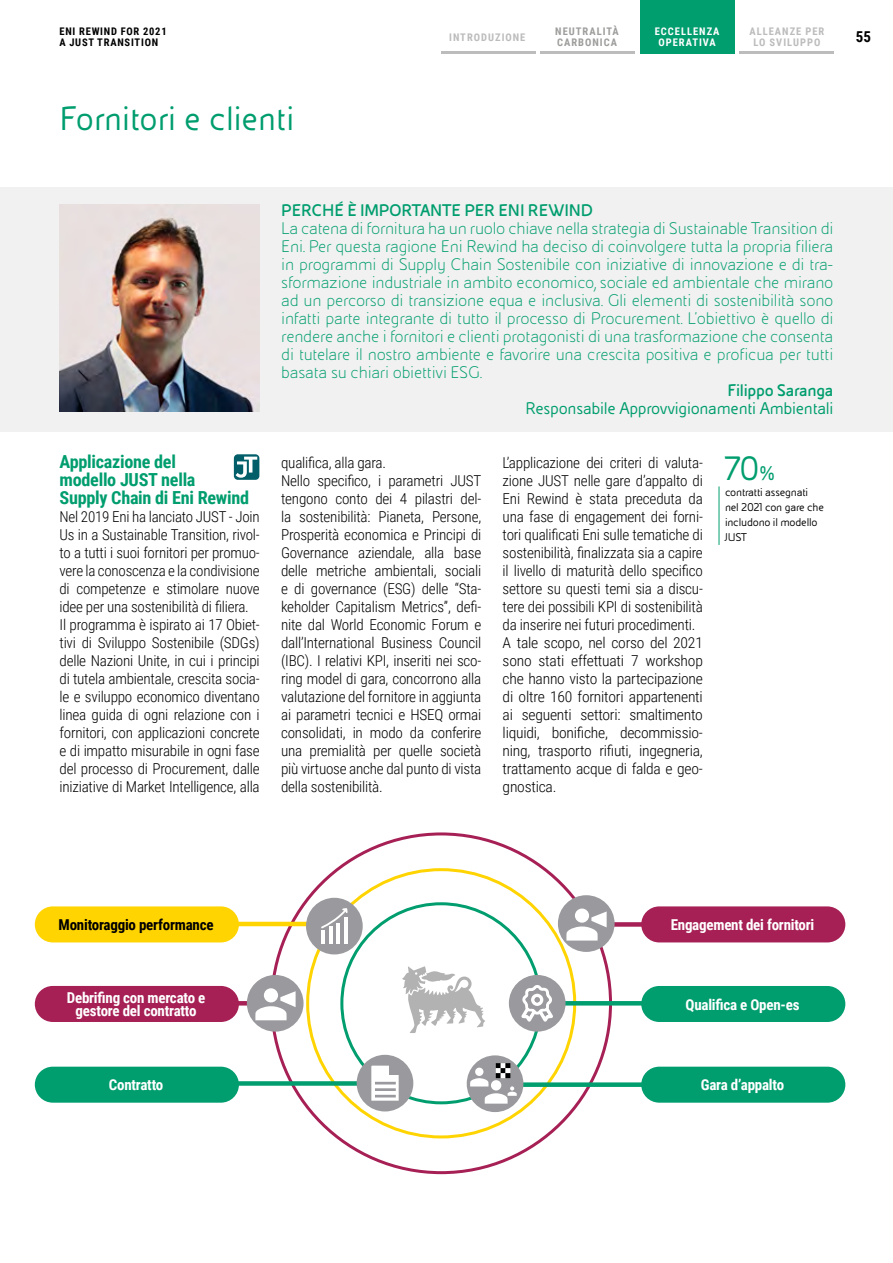
<style>
.page{position:relative;width:893px;height:1263px;background:#fff}
.page>*{position:absolute;margin:0;border:0;box-sizing:border-box;transform-origin:0 0}
.titolo_capitolo{font:36px "Eni Exp";color:#009d6e}
.corpo_testo_box{font:36px "Eni Exp";color:#009d6e}
.corpo_testo{font:300 18px/18px "Eni Exp";letter-spacing:-.015em;color:#009d6e;text-align:justify}
.corpo_testo-2{font:700 18px "Roboto Condensed";letter-spacing:-.015em;color:#009d6e}
.corpo_testo-3{font:700 18px "Eni Exp";letter-spacing:-.015em;color:#009d6e}
.corpo_testo-4{font:18px "Eni Exp";letter-spacing:-.015em;color:#009d6e}
.corpo_testo-5{font:300 15px/18px "Roboto Condensed";letter-spacing:-.015em;color:#000;text-align:justify}
.corpo_testo-6{font:300 15px/18px "Roboto Condensed";letter-spacing:-.015em;color:#000;text-align:justify;scale:1.04 1}
.corpo_testo_box-2{font:700 15px/13.5px "Roboto Condensed";letter-spacing:-.015em;color:#fff;text-align:center}
.corpo_testo_box-3{font:700 15px "Roboto Condensed";letter-spacing:-.015em;color:#000}
.corpo_testo_box-4{font:12px/15px "Eni Exp";letter-spacing:-.015em;color:#000}
.t1{font:700 10.5px/10.5px "Roboto Condensed";letter-spacing:.095em;color:#bcbcbc;text-align:center}
.t2{font:700 10.5px/10.5px "Roboto Condensed";letter-spacing:.075em;color:#000}
.t3{font:700 10.5px/10.5px "Roboto Condensed";letter-spacing:.095em;color:#fff;text-align:center}
.t4{font:700 10.5px/10.5px "Roboto Condensed";letter-spacing:.095em;color:#9d9d9c}
.s1{font-size:21px}
</style>
<div class="page">
<div style="left:641px;top:0;width:94px;height:54px;background:#009d6e"></div>
<hr style="left:740px;top:51px;width:94px;height:3px;background:#bcbcbc">
<hr style="left:540px;top:51px;width:94px;height:3px;background:#bcbcbc">
<hr style="left:441px;top:51px;width:95px;height:3px;background:#bcbcbc">
<div style="left:0;top:187px;width:893px;height:245px;background:#f0f1f0"></div>
<img style="left:60px;top:204px;width:199px;height:207px">
<hr style="left:719px;top:486px;width:1px;height:59px;background:#009d6e">
<div style="left:35px;top:1067px;width:204px;height:36px;background:#009d6e;border-radius:18px"></div>
<div style="left:641px;top:1067px;width:204px;height:36px;background:#009d6e;border-radius:18px"></div>
<div style="left:641px;top:986px;width:204px;height:36px;background:#009d6e;border-radius:18px"></div>
<div style="left:35px;top:986px;width:204px;height:36px;background:#a62055;border-radius:18px"></div>
<div style="left:35px;top:906px;width:204px;height:36px;background:#ffd400;border-radius:18px"></div>
<div style="left:641px;top:906px;width:204px;height:36px;background:#a62055;border-radius:18px"></div>
<svg style="left:402px;top:966px;width:83px;height:67px"></svg>
<hr style="left:222px;top:1001px;width:53px;height:4px;background:#a62055">
<div style="left:590px;top:922px;width:81px;height:5px;background:#a62055"></div>
<svg style="left:566px;top:1001px;width:75px;height:4px"></svg>
<div style="left:509px;top:1082px;width:162px;height:5px;background:#009d6e"></div>
<div style="left:214px;top:1081px;width:152px;height:5px;background:#009d6e"></div>
<hr style="left:217px;top:922px;width:100px;height:4px;background:#ffd400">
<div style="left:307px;top:898px;width:55px;height:56px;background:#9a999d;border-radius:50%"></div>
<div style="left:306px;top:898px;width:57px;height:56px;border:2px solid #9a999d;border-radius:50%"></div>
<svg style="left:321px;top:908px;width:27px;height:20px"></svg>
<hr style="left:321px;top:930px;width:4px;height:14px;background:#fff">
<hr style="left:329px;top:927px;width:4px;height:17px;background:#fff">
<hr style="left:336px;top:923px;width:4px;height:21px;background:#fff">
<hr style="left:344px;top:917px;width:4px;height:27px;background:#fff">
<div style="left:559px;top:896px;width:55px;height:55px;background:#9a999d;border-radius:50%"></div>
<div style="left:558px;top:895px;width:57px;height:57px;border:2px solid #9a999d;border-radius:50%"></div>
<svg style="left:575px;top:908px;width:14px;height:15px"></svg>
<svg style="left:566px;top:911px;width:41px;height:29px"></svg>
<div style="left:468px;top:1056px;width:55px;height:55px;background:#9a999d;border-radius:50%"></div>
<div style="left:467px;top:1055px;width:56px;height:57px;border:2px solid #9a999d;border-radius:50%"></div>
<svg style="left:470px;top:1063px;width:47px;height:40px"></svg>
<div style="left:357px;top:1055px;width:55px;height:56px;background:#9a999d;border-radius:50%"></div>
<div style="left:357px;top:1055px;width:56px;height:56px;border:2px solid #9a999d;border-radius:50%"></div>
<svg style="left:371px;top:1065px;width:28px;height:36px"></svg>
<div style="left:389px;top:1065px;width:10px;height:10px;background:#9a999d"></div>
<hr style="left:375px;top:1082px;width:21px;height:2px;background:#9a999d">
<hr style="left:375px;top:1095px;width:21px;height:2px;background:#9a999d">
<hr style="left:375px;top:1088px;width:21px;height:3px;background:#9a999d">
<div style="left:248px;top:976px;width:55px;height:55px;background:#9a999d;border-radius:50%"></div>
<div style="left:247px;top:975px;width:57px;height:57px;border:2px solid #9a999d;border-radius:50%"></div>
<svg style="left:264px;top:988px;width:14px;height:14px"></svg>
<svg style="left:255px;top:991px;width:41px;height:29px"></svg>
<div style="left:510px;top:976px;width:55px;height:55px;background:#9a999d;border-radius:50%"></div>
<div style="left:509px;top:975px;width:57px;height:57px;border:2px solid #9a999d;border-radius:50%"></div>
<svg style="left:521px;top:971px;width:32px;height:51px"></svg>
<svg style="left:234px;top:454px;width:25px;height:26px"></svg>
<p class="t4" style="left:555px;top:26px;width:65px">NEUTRALITÀ<br>CARBONICA</p>
<p class="t2" style="left:59px;top:26px;width:109px">ENI REWIND FOR 2021<br>A JUST TRANSITION</p>
<p class="t3" style="left:655px;top:26px;width:66px">ECCELLENZA<br>OPERATIVA</p>
<p class="t1" style="left:749px;top:26px;width:76px">ALLEANZE PER<br>LO SVILUPPO</p>
<p class="t1" style="left:449px;top:31px;width:78px">INTRODUZIONE</p>
<p class="corpo_testo_box-3" style="left:856px;top:26px;width:17px">55</p>
<p class="titolo_capitolo" style="left:60px;top:100px;width:236px">Fornitori e clienti</p>
<p class="corpo_testo-2" style="left:60px;top:449px;width:118px">Applicazione del</p>
<p class="corpo_testo-2" style="left:60px;top:467px;width:138px">modello JUST nella</p>
<p class="corpo_testo-2" style="left:60px;top:485px;width:191px">Supply Chain di Eni Rewind</p>
<p class="corpo_testo-5" style="left:60px;top:507px;width:202px">Nel 2019 Eni ha lanciato JUST - Join Us in a Sustainable Transition, rivol&shy;to a tutti i suoi fornitori per promuo&shy;vere la conoscenza e la condivisione di competenze e stimolare nuove idee per una sostenibilità di filiera.</p>
<p class="corpo_testo-5" style="left:60px;top:615px;width:202px">Il programma è ispirato ai 17 Obiet&shy;tivi di Sviluppo Sostenibile (SDGs) delle Nazioni Unite, in cui i principi di tutela ambientale, crescita socia&shy;le e sviluppo economico diventano linea guida di ogni relazione con i fornitori, con applicazioni concrete e di impatto misurabile in ogni fase del processo di Procurement, dalle iniziative di Market Intelligence, alla</p>
<p class="corpo_testo-3" style="left:281px;top:201px;width:313px">PERCHÉ È IMPORTANTE PER ENI REWIND</p>
<p class="corpo_testo" style="left:281px;top:220px;width:554px">La catena di fornitura ha un ruolo chiave nella strategia di Sustainable Transition di Eni. Per questa ragione Eni Rewind ha deciso di coinvolgere tutta la propria filiera in programmi di Supply Chain Sostenibile con iniziative di innovazione e di tra&shy;sformazione industriale in ambito economico, sociale ed ambientale che mirano ad un percorso di transizione equa e inclusiva. Gli elementi di sostenibilità sono infatti parte integrante di tutto il processo di Procurement. L’obiettivo è quello di rendere anche i fornitori e clienti protagonisti di una trasformazione che consenta di tutelare il nostro ambiente e favorire una crescita positiva e proficua per tutti basata su chiari obiettivi ESG.</p>
<p class="corpo_testo-3" style="left:727px;top:381px;width:108px">Filippo Saranga</p>
<p class="corpo_testo-4" style="left:525px;top:399px;width:310px">Responsabile Approvvigionamenti Ambientali</p>
<p class="corpo_testo-5" style="left:281px;top:453px;width:106px">qualifica, alla gara.</p>
<p class="corpo_testo-5" style="left:281px;top:471px;width:202px">Nello specifico, i parametri JUST tengono conto dei 4 pilastri del&shy;la sostenibilità: Pianeta, Persone, Prosperità economica e Principi di Governance aziendale, alla base delle metriche ambientali, sociali e di governance (ESG) delle “Sta&shy;keholder Capitalism Metrics”, defi&shy;nite dal World Economic Forum e dall’International Business Council (IBC). I relativi KPI, inseriti nei sco&shy;ring model di gara, concorrono alla valutazione del fornitore in aggiunta ai parametri tecnici e HSEQ ormai consolidati, in modo da conferire una premialità per quelle società più virtuose anche dal punto di vista della sostenibilità.</p>
<p class="corpo_testo-5" style="left:503px;top:453px;width:202px">L’applicazione dei criteri di valuta&shy;zione JUST nelle gare d’appalto di Eni Rewind è stata preceduta da una fase di engagement dei forni&shy;tori qualificati Eni sulle tematiche di sostenibilità, finalizzata sia a capire il livello di maturità dello specifico settore su questi temi sia a discu&shy;tere dei possibili KPI di sostenibilità da inserire nei futuri procedimenti.</p>
<p class="corpo_testo-6" style="left:503px;top:633px;width:194px">A tale scopo, nel corso del 2021 sono stati effettuati 7 workshop che hanno visto la partecipazione di oltre 160 fornitori appartenenti ai seguenti settori: smaltimento liquidi, bonifiche, decommissio&shy;ning, trasporto rifiuti, ingegneria, trattamento acque di falda e geo&shy;gnostica.</p>
<p class="corpo_testo_box" style="left:725px;top:451px;width:51px">70<span class="s1">%</span></p>
<p class="corpo_testo_box-4" style="left:725px;top:485px;width:100px">contratti assegnati nel 2021 con gare che includono il modello<br>JUST</p>
<p class="corpo_testo_box-3" style="left:59px;top:914px;width:157px">Monitoraggio performance</p>
<p class="corpo_testo_box-2" style="left:671px;top:917px;width:145px">Engagement dei fornitori</p>
<p class="corpo_testo_box-2" style="left:67px;top:990px;width:140px">Debrifing con mercato e gestore del contratto</p>
<p class="corpo_testo_box-2" style="left:685px;top:997px;width:115px">Qualifica e Open-es</p>
<p class="corpo_testo_box-2" style="left:109px;top:1078px;width:56px">Contratto</p>
<p class="corpo_testo_box-2" style="left:701px;top:1078px;width:85px">Gara d’appalto</p>
</div>
